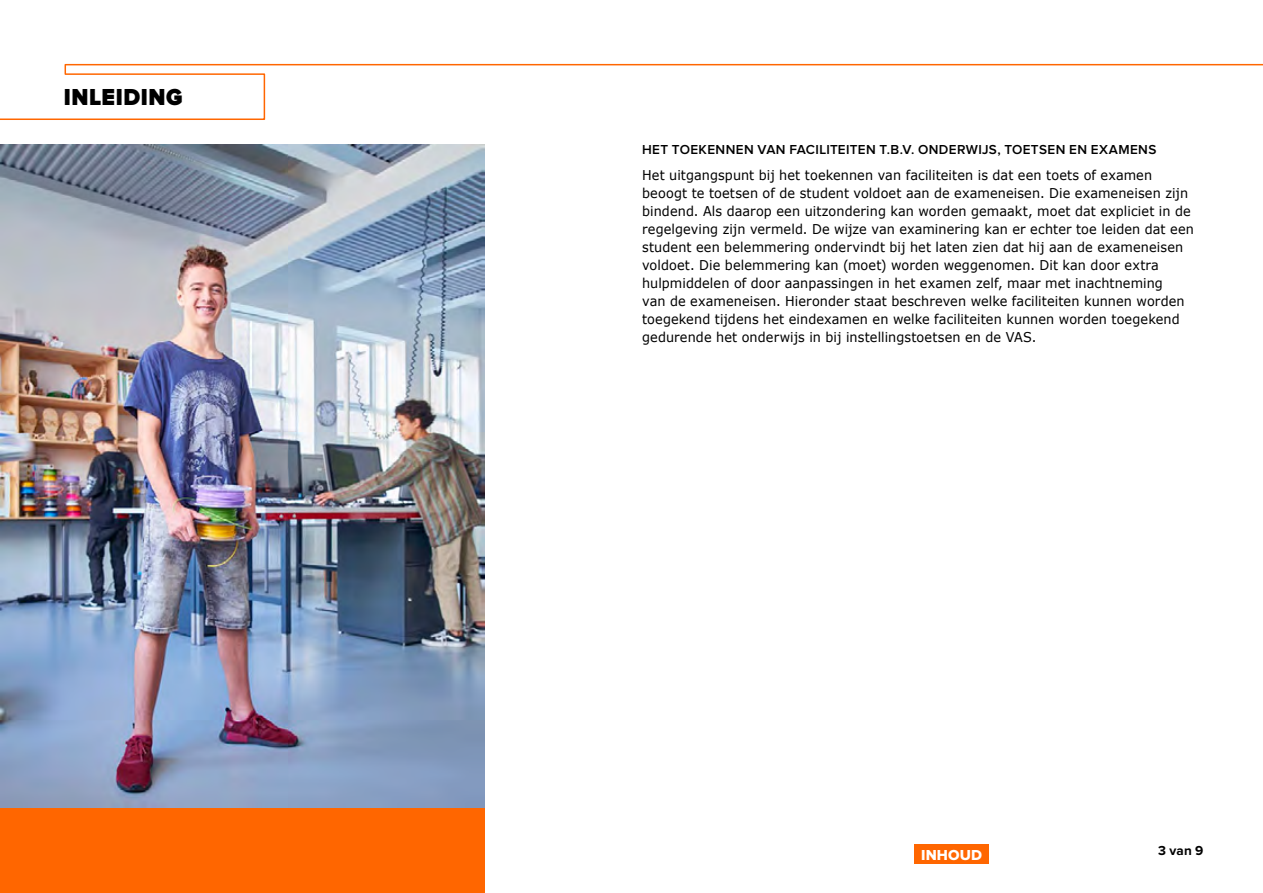
<style>
.page{position:relative;width:1263px;height:893px;background:#fff}
.page>*{position:absolute;margin:0;border:0;box-sizing:border-box;transform-origin:0 0}
.t1{font:900 24px "Proxima Nova";letter-spacing:.025em;color:#000;scale:.95 1}
.t2{font:15px "Proxima Nova Extrabld";letter-spacing:.01em;color:#fff}
.t3{font:13.5px/18px "Verdana";letter-spacing:.005em;color:#000;scale:.95 1}
.t4{font:600 13.5px "Proxima Nova";letter-spacing:.025em;color:#000}
.t5{font:700 13.5px "Proxima Nova";color:#000}
</style>
<div class="page">
<div style="left:0;top:807px;width:485px;height:86px;background:#f60"></div>
<img style="left:0;top:144px;width:485px;height:663px">
<svg style="left:0;top:63px;width:1263px;height:57px"></svg>
<div style="left:914px;top:845px;width:75px;height:19px;background:#f60"></div>
<h1 class="t1" style="left:64px;top:83px;width:127px">INLEIDING</h1>
<p class="t4" style="left:642px;top:144px;width:516px">HET TOEKENNEN VAN FACILITEITEN T.B.V. ONDERWIJS, TOETSEN EN EXAMENS</p>
<p class="t3" style="left:642px;top:166px;width:582px">Het uitgangspunt bij het toekennen van faciliteiten is dat een toets of examen beoogt te toetsen of de student voldoet aan de exameneisen. Die exameneisen zijn bindend. Als daarop een uitzondering kan worden gemaakt, moet dat expliciet in de regelgeving zijn vermeld. De wijze van examinering kan er echter toe leiden dat een student een belemmering ondervindt bij het laten zien dat hij aan de exameneisen voldoet. Die belemmering kan (moet) worden weggenomen. Dit kan door extra hulpmiddelen of door aanpassingen in het examen zelf, maar met inachtneming<br>van de exameneisen. Hieronder staat beschreven welke faciliteiten kunnen worden toegekend tijdens het eindexamen en welke faciliteiten kunnen worden toegekend gedurende het onderwijs in bij instellingstoetsen en de VAS.</p>
<p class="t2" style="left:921px;top:847px;width:62px">INHOUD</p>
<p class="t5" style="left:1158px;top:842px;width:47px">3 van 9</p>
</div>
